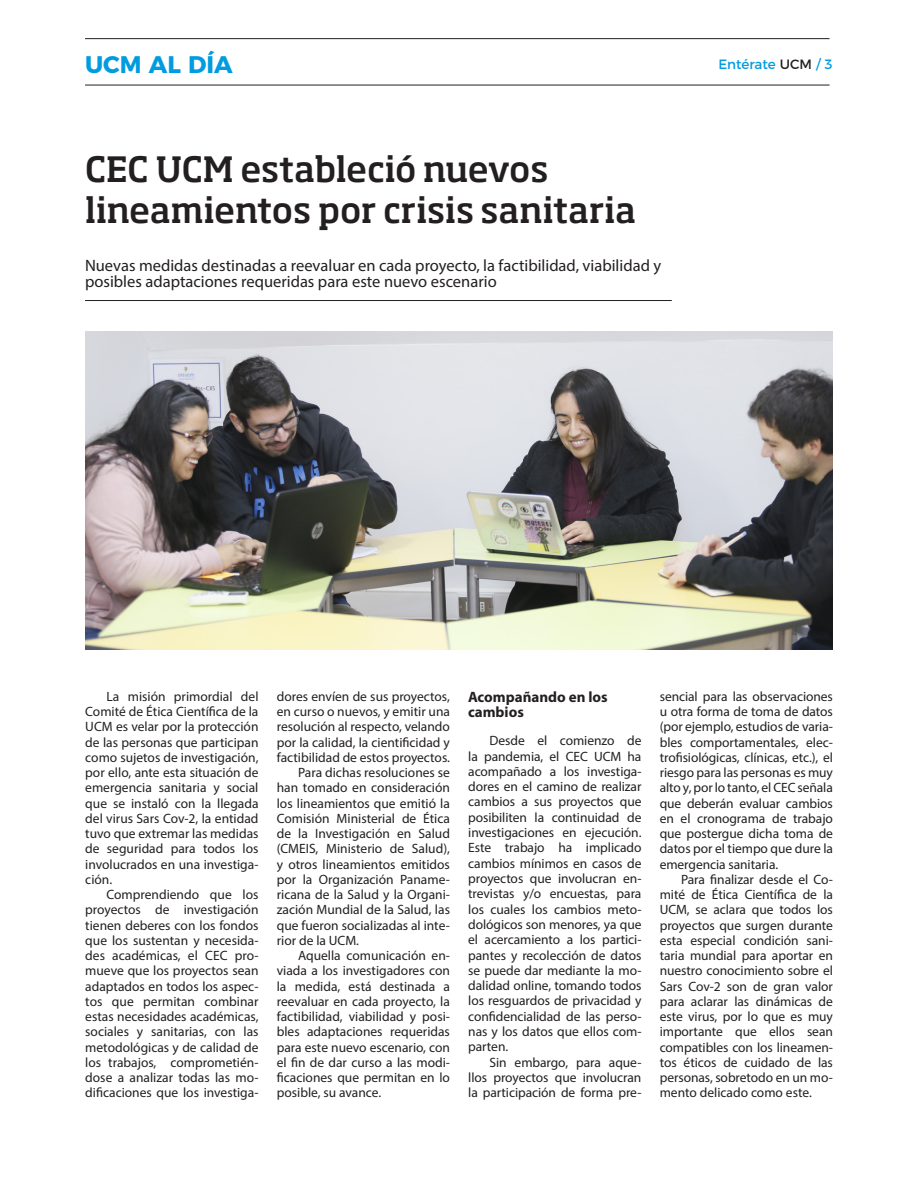
<style>
.page{position:relative;width:918px;height:1188px;background:#fff}
.page>*{position:absolute;margin:0;border:0;box-sizing:border-box;transform-origin:0 0}
.t1{font:500 34.5px/41.4px "Soho Pro";letter-spacing:-.005em;color:#231f20}
.t2{font:700 24px "Montserrat";color:#009cdf}
.Bajada_Enterate{font:16.5px/16.5px "Myriad Pro";color:#231f20}
.Subtitulo_Enterate{font:700 15px/15.3px "Myriad Pro";color:#231f20}
.Texto_Entérate{font:13.5px/15.3px "Myriad Pro";color:#231f20;text-align:justify}
.t3{font:13.5px "Montserrat";color:#009cdf}
.s1{color:#231f20}
</style>
<div class="page">
<hr style="left:85px;top:38px;width:745px;height:1px;background:#231f20">
<hr style="left:85px;top:85px;width:745px;height:1px;background:#231f20">
<img style="left:85px;top:331px;width:748px;height:319px">
<hr style="left:85px;top:300px;width:587px;height:1px;background:#231f20">
<p class="t2" style="left:85px;top:45px;width:149px">UCM AL DÍA</p>
<p class="t3" style="left:718px;top:54px;width:116px">Entérate <span class="s1">UCM</span> / 3</p>
<p class="t1" style="left:85px;top:146px;width:553px">CEC UCM estableció nuevos lineamientos por crisis sanitaria</p>
<p class="Bajada_Enterate" style="left:85px;top:257px;width:578px">Nuevas medidas destinadas a reevaluar en cada proyecto, la factibilidad, viabilidad y posibles adaptaciones requeridas para este nuevo escenario</p>
<p class="Texto_Entérate" style="left:85px;top:688px;width:175px;text-indent:21px">La misión primordial del Comité de Ética Científica de la UCM es velar por la protección de las personas que participan como sujetos de investigación, por ello, ante esta situación de emergencia sanitaria y social que se instaló con la llegada del virus Sars Cov-2, la entidad tuvo que extremar las medidas de seguridad para todos los involucrados en una investiga&shy;ción.</p>
<p class="Texto_Entérate" style="left:85px;top:887px;width:175px;text-indent:21px">Comprendiendo que los proyectos de investigación tienen deberes con los fondos que los sustentan y necesida&shy;des académicas, el CEC pro&shy;mueve que los proyectos sean adaptados en todos los aspec&shy;tos que permitan combinar estas necesidades académicas, sociales y sanitarias, con las metodológicas y de calidad de los trabajos, comprometién&shy;dose a analizar todas las mo&shy;dificaciones que los investiga-</p>
<p class="Texto_Entérate" style="left:277px;top:688px;width:175px">dores envíen de sus proyectos, en curso o nuevos, y emitir una resolución al respecto, velando por la calidad, la cientificidad y factibilidad de estos proyectos.</p>
<p class="Texto_Entérate" style="left:277px;top:765px;width:175px;text-indent:21px">Para dichas resoluciones se han tomado en consideración los lineamientos que emitió la Comisión Ministerial de Ética de la Investigación en Salud (CMEIS, Ministerio de Salud), y otros lineamientos emitidos por la Organización Paname&shy;ricana de la Salud y la Organi&shy;zación Mundial de la Salud, las que fueron socializadas al inte&shy;rior de la UCM.</p>
<p class="Texto_Entérate" style="left:277px;top:948px;width:175px;text-indent:21px">Aquella comunicación en&shy;viada a los investigadores con la medida, está destinada a reevaluar en cada proyecto, la factibilidad, viabilidad y posi&shy;bles adaptaciones requeridas para este nuevo escenario, con el fin de dar curso a las modi&shy;ficaciones que permitan en lo posible, su avance.</p>
<p class="Subtitulo_Enterate" style="left:468px;top:689px;width:141px">Acompañando en los cambios</p>
<p class="Texto_Entérate" style="left:468px;top:733px;width:175px;text-indent:21px">Desde el comienzo de la pandemia, el CEC UCM ha acompañado a los investiga&shy;dores en el camino de realizar cambios a sus proyectos que posibiliten la continuidad de investigaciones en ejecución.<br>Este trabajo ha implicado cambios mínimos en casos de proyectos que involucran en&shy;trevistas y/o encuestas, para los cuales los cambios meto&shy;dológicos son menores, ya que el acercamiento a los partici&shy;pantes y recolección de datos se puede dar mediante la mo&shy;dalidad online, tomando todos los resguardos de privacidad y confidencialidad de las perso&shy;nas y los datos que ellos com&shy;parten.</p>
<p class="Texto_Entérate" style="left:468px;top:1054px;width:175px;text-indent:21px">Sin embargo, para aque&shy;llos proyectos que involucran la participación de forma pre-</p>
<p class="Texto_Entérate" style="left:660px;top:688px;width:175px">sencial para las observaciones u otra forma de toma de datos (por ejemplo, estudios de varia&shy;bles comportamentales, elec&shy;trofisiológicas, clínicas, etc.), el riesgo para las personas es muy alto y, por lo tanto, el CEC señala que deberán evaluar cambios en el cronograma de trabajo que postergue dicha toma de datos por el tiempo que dure la emergencia sanitaria.</p>
<p class="Texto_Entérate" style="left:660px;top:871px;width:175px;text-indent:21px">Para finalizar desde el Co&shy;mité de Ética Científica de la UCM, se aclara que todos los proyectos que surgen durante esta especial condición sani&shy;taria mundial para aportar en nuestro conocimiento sobre el Sars Cov-2 son de gran valor para aclarar las dinámicas de este virus, por lo que es muy importante que ellos sean compatibles con los lineamen&shy;tos éticos de cuidado de las personas, sobretodo en un mo&shy;mento delicado como este.</p>
</div>
